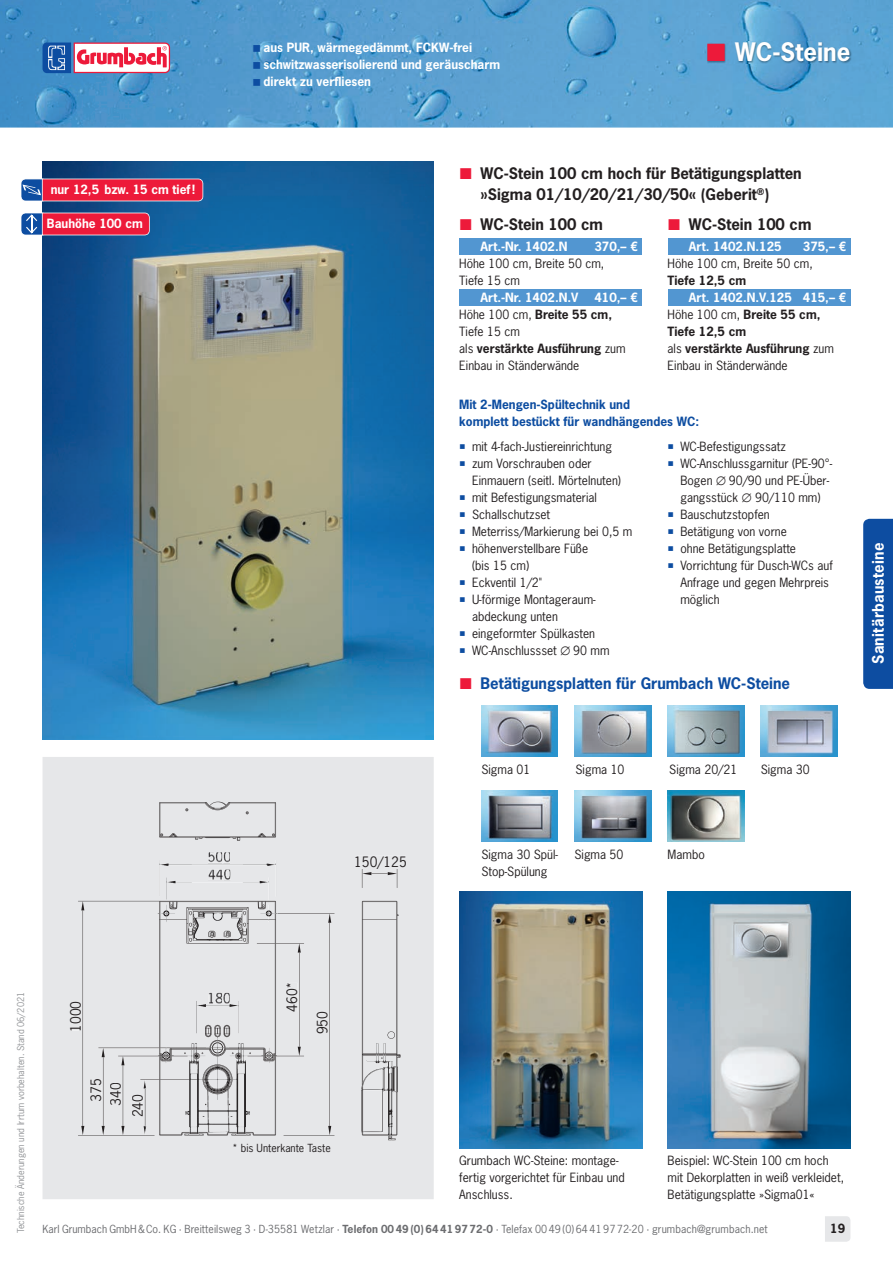
<style>
.page{position:relative;width:893px;height:1263px;background:#fff}
.page>*{position:absolute;margin:0;border:0;box-sizing:border-box;transform-origin:0 0}
.t1{font:700 24px "News Gothic Std";color:#fff}
.t2{font:700 15px/21px "News Gothic Std";color:#231f20}
.t3{font:700 15px "News Gothic Std";color:#0d4da1}
.t4{font:700 15px "News Gothic Std";letter-spacing:.015em;color:#fff}
.t5{font:13.5px "News Gothic Std";color:#231f20}
.t6{font:12px/17px "News Gothic Std";color:#231f20}
.t7{font:700 12px/17px "News Gothic Std";color:#fff}
.t8{font:700 12px/17px "News Gothic Std";color:#231f20}
.t9{font:700 12px/17px "News Gothic Std";color:#0d4da1}
.t10{font:10.5px "News Gothic Std";letter-spacing:.01em;color:#6c6d70}
.t11{font:10.5px "News Gothic Std";color:#231f20}
.t12{font:9px "News Gothic Std";color:#939598}
.s1{color:#fff}
.s2{font-weight:400}
.s3{color:#0d4da1}
.s4{font-weight:700;color:#fff}
.s5{font-weight:700}
</style>
<div class="page">
<img style="left:0;top:0;width:893px;height:128px">
<svg style="left:43px;top:43px;width:127px;height:30px"></svg>
<svg style="left:825px;top:1216px;width:25px;height:26px"></svg>
<img style="left:707px;top:42px;width:144px;height:22px">
<img style="left:459px;top:891px;width:183px;height:257px">
<img style="left:668px;top:891px;width:182px;height:257px">
<div style="left:459px;top:238px;width:183px;height:17px;background:#5296d1"></div>
<div style="left:459px;top:289px;width:183px;height:17px;background:#5296d1"></div>
<div style="left:668px;top:238px;width:182px;height:17px;background:#5296d1"></div>
<div style="left:668px;top:289px;width:182px;height:17px;background:#5296d1"></div>
<img style="left:43px;top:162px;width:391px;height:578px">
<div style="left:43px;top:757px;width:391px;height:442px;background:#e6e7e9"></div>
<div style="left:159px;top:802px;width:241px;height:338px;background:#e6e7e9"></div>
<svg style="left:195px;top:802px;width:41px;height:37px;background:#d7d8da"></svg>
<div style="left:70px;top:1001px;width:11px;height:29px;background:#e6e7e9"></div>
<svg style="left:362px;top:869px;width:35px;height:19px"></svg>
<div style="left:356px;top:856px;width:50px;height:12px;background:#e6e7e9"></div>
<svg style="left:78px;top:901px;width:257px;height:234px;background:#e0e1e3"></svg>
<div style="left:286px;top:983px;width:11px;height:28px;background:#e6e7e9"></div>
<div style="left:233px;top:1144px;width:71px;height:8px;background:#e6e7e9"></div>
<div style="left:308px;top:1144px;width:9px;height:8px;background:#e6e7e9"></div>
<div style="left:318px;top:1144px;width:7px;height:8px;background:#e6e7e9"></div>
<svg style="left:326px;top:1146px;width:4px;height:6px"></svg>
<img style="left:481px;top:706px;width:77px;height:51px">
<img style="left:481px;top:791px;width:77px;height:51px">
<img style="left:574px;top:706px;width:77px;height:51px">
<img style="left:668px;top:706px;width:76px;height:51px">
<img style="left:761px;top:706px;width:76px;height:51px">
<img style="left:574px;top:791px;width:77px;height:51px">
<img style="left:668px;top:791px;width:76px;height:51px">
<svg style="left:21px;top:213px;width:129px;height:22px;background:#d03156"></svg>
<svg style="left:21px;top:179px;width:182px;height:22px;background:#d82b4f"></svg>
<div style="left:863px;top:519px;width:30px;height:170px;background:#0d4da1"></div>
<img style="left:185px;top:1039px;width:65px;height:95px">
<img style="left:361px;top:1043px;width:35px;height:96px">
<img style="left:396px;top:1066px;width:2px;height:26px">
<img style="left:192px;top:852px;width:51px;height:89px">
<img style="left:157px;top:860px;width:35px;height:62px">
<img style="left:243px;top:860px;width:35px;height:62px">
<svg style="left:707px;top:44px;width:18px;height:17px"></svg>
<svg style="left:253px;top:45px;width:7px;height:7px"></svg>
<svg style="left:253px;top:62px;width:7px;height:7px"></svg>
<svg style="left:253px;top:79px;width:7px;height:7px"></svg>
<p class="t7" style="left:51px;top:181px;width:146px">nur 12,5 bzw. 15 cm tief !</p>
<p class="t7" style="left:47px;top:215px;width:97px">Bauhöhe 100 cm</p>
<p class="t7" style="left:264px;top:39px;width:238px">aus PUR, wärmegedämmt, FCKW-frei schwitzwasserisolierend und geräuscharm direkt zu verfliesen</p>
<h1 class="t1" style="left:735px;top:36px;width:117px">WC-Steine</h1>
<p class="t5" style="left:354px;top:853px;width:54px">150/125</p>
<p class="t2" style="left:480px;top:162px;width:323px">WC-Stein 100 cm hoch für Betätigungsplatten »Sigma 01/10/20/21/30/50« (Geberit<sup>®</sup>)</p>
<p class="t2" style="left:480px;top:213px;width:124px">WC-Stein 100 cm</p>
<p class="t7" style="left:480px;top:238px;width:88px">Art.-Nr. 1402.N</p>
<p class="t7" style="left:594px;top:238px;width:45px">370,– €</p>
<p class="t6" style="left:459px;top:255px;width:147px">Höhe 100 cm, Breite 50 cm,<br>Tiefe 15 cm</p>
<p class="t7" style="left:480px;top:289px;width:99px">Art.-Nr. 1402.N.V</p>
<p class="t2" style="left:689px;top:213px;width:124px">WC-Stein 100 cm</p>
<p class="t7" style="left:689px;top:238px;width:94px">Art. 1402.N.125</p>
<p class="t7" style="left:803px;top:238px;width:45px">375,– €</p>
<p class="t6" style="left:668px;top:255px;width:147px">Höhe 100 cm, Breite 50 cm,</p>
<p class="t8" style="left:668px;top:272px;width:80px">Tiefe 12,5 cm</p>
<p class="t8" style="left:668px;top:289px;width:180px;text-indent:21px"><span class="s1">Art. 1402.N.V.125 415,– €<br></span><span class="s2">Höhe 100 cm,</span> Breite 55 cm,<br>Tiefe 12,5 cm<br><span class="s2">als</span> verstärkte Ausführung <span class="s2">zum<br>Einbau in Ständerwände</span></p>
<p class="t9" style="left:459px;top:396px;width:241px">Mit 2-Mengen-Spültechnik und<br>komplett bestückt für wandhängendes WC:</p>
<p class="t6" style="left:459px;top:438px;width:154px"><span class="s3">○</span> mit 4-fach-Justiereinrichtung</p>
<p class="t6" style="left:472px;top:455px;width:151px;text-indent:-13px"><span class="s3">○</span> zum Vorschrauben oder<br>Einmauern (seitl. Mörtelnuten)</p>
<p class="t6" style="left:459px;top:489px;width:139px"><span class="s3">○</span> mit Befestigungsmaterial</p>
<p class="t6" style="left:459px;top:506px;width:92px"><span class="s3">○</span> Schallschutzset</p>
<p class="t6" style="left:459px;top:523px;width:175px"><span class="s3">○</span> Meterriss/Markierung bei 0,5 m</p>
<p class="t6" style="left:472px;top:540px;width:118px;text-indent:-13px"><span class="s3">○</span> höhenverstellbare Füße (bis 15 cm)</p>
<p class="t6" style="left:459px;top:574px;width:84px"><span class="s3">○</span> Eckventil 1/2"</p>
<p class="t6" style="left:472px;top:591px;width:125px;text-indent:-13px"><span class="s3">○</span> U-förmige Montageraum&shy;abdeckung unten</p>
<p class="t6" style="left:459px;top:625px;width:137px"><span class="s3">○</span> eingeformter Spülkasten</p>
<p class="t6" style="left:459px;top:642px;width:152px"><span class="s3">○</span> WC-Anschlussset ∅ 90 mm</p>
<p class="t6" style="left:459px;top:289px;width:180px;text-indent:135px"><span class="s4">410,– €<br></span>Höhe 100 cm, <span class="s5">Breite 55 cm,<br></span>Tiefe 15 cm<br>als <span class="s5">verstärkte Ausführung</span> zum<br>Einbau in Ständerwände</p>
<p class="t6" style="left:668px;top:438px;width:120px"><span class="s3">○</span> WC-Befestigungssatz</p>
<p class="t6" style="left:680px;top:455px;width:153px;text-indent:-13px"><span class="s3">○</span> WC-Anschlussgarnitur (PE-90°-<br>Bogen ∅ 90/90 und PE-Über&shy;gangsstück ∅ 90/110 mm)</p>
<p class="t6" style="left:668px;top:506px;width:104px"><span class="s3">○</span> Bauschutzstopfen</p>
<p class="t6" style="left:668px;top:523px;width:121px"><span class="s3">○</span> Betätigung von vorne</p>
<p class="t6" style="left:668px;top:540px;width:130px"><span class="s3">○</span> ohne Betätigungsplatte</p>
<p class="t6" style="left:680px;top:557px;width:154px;text-indent:-13px"><span class="s3">○</span> Vorrichtung für Dusch-WCs auf<br>Anfrage und gegen Mehrpreis möglich</p>
<p class="t3" style="left:480px;top:673px;width:311px">Betätigungsplatten für Grumbach WC-Steine</p>
<p class="t4" style="left:868px;top:664px;width:123px;rotate:-90deg">Sanitärbausteine</p>
<p class="t6" style="left:481px;top:761px;width:50px">Sigma 01</p>
<p class="t6" style="left:575px;top:761px;width:50px">Sigma 10</p>
<p class="t6" style="left:669px;top:761px;width:70px">Sigma 20/21</p>
<p class="t6" style="left:761px;top:761px;width:50px">Sigma 30</p>
<p class="t6" style="left:481px;top:846px;width:78px">Sigma 30 Spül-<br>Stop-Spülung</p>
<p class="t6" style="left:574px;top:846px;width:50px">Sigma 50</p>
<p class="t6" style="left:668px;top:846px;width:39px">Mambo</p>
<p class="t12" style="left:15px;top:1233px;width:243px;rotate:-90deg">Technische Änderungen und Irrtum vorbehalten. Stand 06/2021</p>
<p class="t5" style="left:283px;top:1012px;width:32px;rotate:-90deg">460*</p>
<p class="t5" style="left:67px;top:1032px;width:33px;rotate:-90deg">1000</p>
<p class="t5" style="left:314px;top:1034px;width:25px;rotate:-90deg">950</p>
<p class="t5" style="left:87px;top:1101px;width:25px;rotate:-90deg">375</p>
<p class="t5" style="left:107px;top:1106px;width:25px;rotate:-90deg">340</p>
<p class="t5" style="left:129px;top:1117px;width:25px;rotate:-90deg">240</p>
<p class="t11" style="left:232px;top:1141px;width:100px">* bis Unterkante Taste</p>
<p class="t6" style="left:459px;top:1152px;width:167px">Grumbach WC-Steine: montage&shy;fertig vorgerichtet für Einbau und<br>Anschluss.</p>
<p class="t6" style="left:668px;top:1152px;width:178px">Beispiel: WC-Stein 100 cm hoch mit Dekorplatten in weiß verkleidet,<br>Betätigungsplatte »Sigma01«</p>
<p class="t10" style="left:43px;top:1222px;width:727px">Karl Grumbach GmbH &amp; Co. KG · Breitteilsweg 3 · D-35581 Wetzlar · <span class="s5">Telefon 00 49 (0) 64 41 97 72-0</span> · Telefax 00 49 (0) 64 41 97 72-20 · grumbach@grumbach.net</p>
<p class="t8" style="left:830px;top:1220px;width:16px">19</p>
</div>
